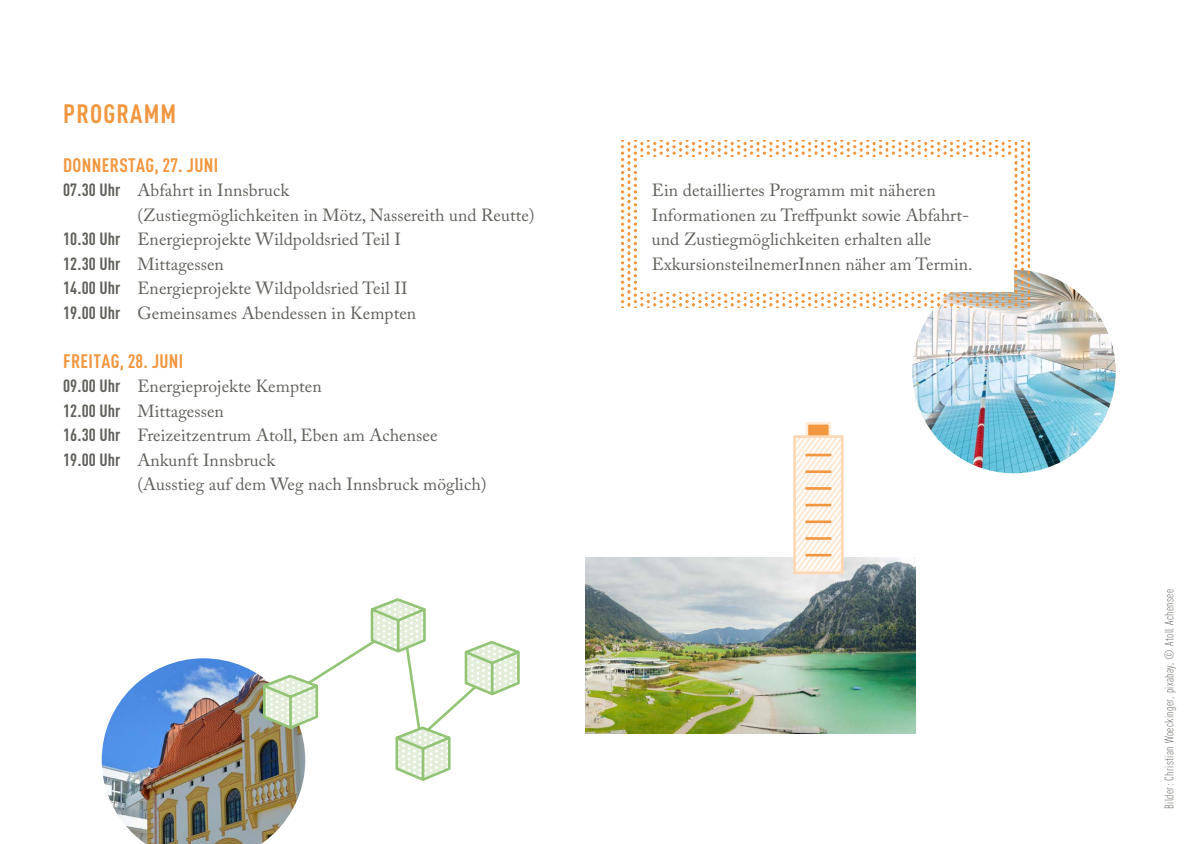
<style>
.page{position:relative;width:1191px;height:844px;background:#fff}
.page>*{position:absolute;margin:0;border:0;box-sizing:border-box;transform-origin:0 0}
.t1{font:700 26.25px "DIN Cond";letter-spacing:.045em;color:#f2963f}
.t2{font:700 19.25px "DIN Cond";letter-spacing:.02em;color:#f2963f}
.t3{font:17.5px/24.5px "Adobe Caslon Pro";letter-spacing:.005em;color:#605f5a}
.t4{font:300 12.25px "DIN Cond";letter-spacing:.03em;color:#605f5a}
.s1{font-family:"DIN Cond";font-weight:700}
</style>
<div class="page">
<img style="left:912px;top:270px;width:203px;height:203px;border-radius:102px">
<img style="left:102px;top:658px;width:201px;height:185px">
<img style="left:585px;top:557px;width:330px;height:176px">
<div style="left:807px;top:423px;width:23px;height:14px;background:#f2963f"></div>
<div style="left:805px;top:422px;width:26px;height:16px;border:3px solid #feebd9"></div>
<svg style="left:797px;top:439px;width:42px;height:131px"></svg>
<div style="left:793px;top:435px;width:50px;height:139px;border:3px solid #fcd7b4"></div>
<hr style="left:805px;top:453px;width:26px;height:3px;background:#f2963f">
<hr style="left:805px;top:487px;width:26px;height:2px;background:#f2963f">
<hr style="left:805px;top:520px;width:26px;height:3px;background:#f2963f">
<hr style="left:805px;top:553px;width:26px;height:3px;background:#f2963f">
<hr style="left:805px;top:470px;width:26px;height:3px;background:#f2963f">
<hr style="left:805px;top:503px;width:26px;height:3px;background:#f2963f">
<hr style="left:805px;top:537px;width:26px;height:2px;background:#f2963f">
<svg style="left:621px;top:141px;width:408px;height:167px"></svg>
<div style="left:637px;top:157px;width:377px;height:135px;background:#fff"></div>
<svg style="left:261px;top:598px;width:259px;height:184px"></svg>
<h1 class="t1" style="left:63px;top:97px;width:114px">PROGRAMM</h1>
<p class="t2" style="left:63px;top:153px;width:157px">DONNERSTAG, 27. JUNI</p>
<p class="t3" style="left:63px;top:178px;width:228px"><span class="s1">07.30 Uhr</span> Abfahrt in Innsbruck</p>
<p class="t3" style="left:137px;top:202px;width:399px">(Zustiegmöglichkeiten in Mötz, Nassereith und Reutte)</p>
<p class="t3" style="left:63px;top:227px;width:339px"><span class="s1">10.30 Uhr</span> Energieprojekte Wildpoldsried Teil I</p>
<p class="t3" style="left:63px;top:251px;width:162px"><span class="s1">12.30 Uhr</span> Mittagessen</p>
<p class="t3" style="left:63px;top:276px;width:346px"><span class="s1">14.00 Uhr</span> Energieprojekte Wildpoldsried Teil II</p>
<p class="t3" style="left:63px;top:300px;width:355px"><span class="s1">19.00 Uhr</span> Gemeinsames Abendessen in Kempten</p>
<p class="t2" style="left:63px;top:349px;width:122px">FREITAG, 28. JUNI</p>
<p class="t3" style="left:63px;top:374px;width:260px"><span class="s1">09.00 Uhr</span> Energieprojekte Kempten</p>
<p class="t3" style="left:63px;top:398px;width:162px"><span class="s1">12.00 Uhr</span> Mittagessen</p>
<p class="t3" style="left:63px;top:423px;width:376px"><span class="s1">16.30 Uhr</span> Freizeitzentrum Atoll, Eben am Achensee</p>
<p class="t3" style="left:63px;top:447px;width:213px"><span class="s1">19.00 Uhr</span> Ankunft Innsbruck</p>
<p class="t3" style="left:137px;top:472px;width:351px">(Ausstieg auf dem Weg nach Innsbruck möglich)</p>
<p class="t3" style="left:652px;top:178px;width:322px">Ein detailliertes Programm mit näheren Informationen zu Treffpunkt sowie Abfahrt&shy;und Zustiegmöglichkeiten erhalten alle ExkursionsteilnemerInnen näher am Termin.</p>
<p class="t4" style="left:1162px;top:809px;width:221px;rotate:-90deg">Bilder: Christian Woeckinger, pixabay, © Atoll Achensee</p>
</div>
